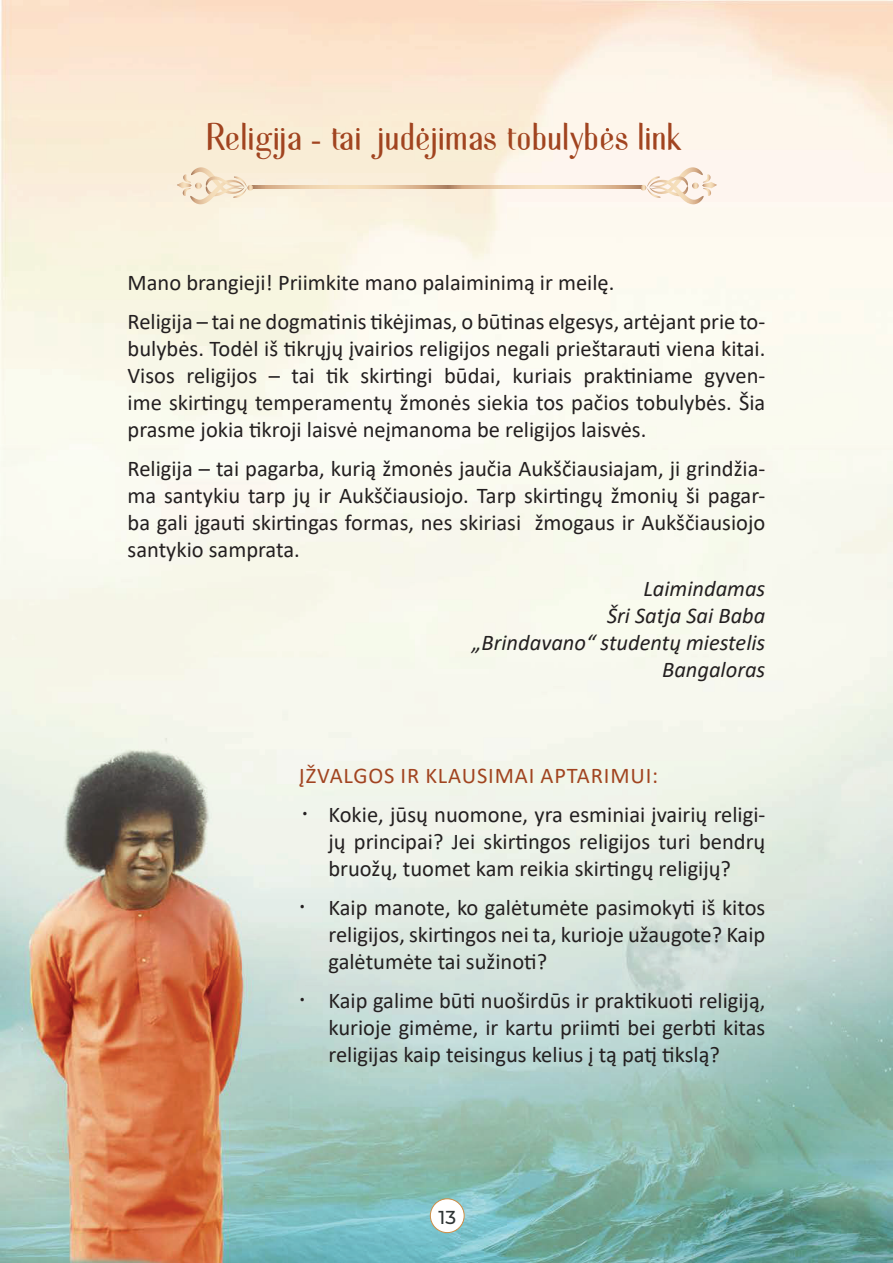
<style>
.page{position:relative;width:893px;height:1263px;background:#fff}
.page>*{position:absolute;margin:0;border:0;box-sizing:border-box;transform-origin:0 0}
.t1{font:37.5px "Bentalista";letter-spacing:.02em;color:#a14420}
.t2{font:22.5px/27px "Calibri";color:#231f20;text-align:justify}
.t3{font:italic 22.5px/27px "Calibri";color:#231f20;text-align:right}
.t4{font:22.5px "Calibri";letter-spacing:.04em;color:#a14420}
.t5{font:500 18.75px "Montserrat";color:#2e3434}
</style>
<div class="page">
<img style="left:0;top:0;width:893px;height:1263px">
<div style="left:430px;top:1199px;width:34px;height:33px;background:#fff;border-radius:50%"></div>
<div style="left:430px;top:1198px;width:34px;height:35px;border:1px solid #ce8d45;border-radius:50%"></div>
<svg style="left:447px;top:186px;width:193px;height:3px"></svg>
<svg style="left:253px;top:186px;width:194px;height:3px"></svg>
<svg style="left:177px;top:167px;width:76px;height:37px;background:#f3e3cb"></svg>
<svg style="left:640px;top:167px;width:77px;height:37px"></svg>
<svg style="left:303px;top:812px;width:4px;height:4px"></svg>
<svg style="left:301px;top:905px;width:3px;height:4px"></svg>
<svg style="left:301px;top:998px;width:3px;height:4px"></svg>
<h1 class="t1" style="left:208px;top:114px;width:478px">Religija – tai judejimas tobulybes link</h1>
<p class="t2" style="left:128px;top:262px;width:639px;line-height:39px">Mano brangieji! Priimkite mano palaiminimą ir meilę.<br>Religija – tai ne dogmatinis tikėjimas, o būtinas elgesys, artėjant prie to-</p>
<p class="t2" style="left:128px;top:334px;width:639px">bulybės. Todėl iš tikrųjų įvairios religijos negali prieštarauti viena kitai.<br>Visos religijos – tai tik skirtingi būdai, kuriais praktiniame gyven&shy;ime skirtingų temperamentų žmonės siekia tos pačios tobulybės. Šia prasme jokia tikroji laisvė neįmanoma be religijos laisvės.</p>
<p class="t2" style="left:128px;top:454px;width:639px">Religija – tai pagarba, kurią žmonės jaučia Aukščiausiajam, ji grindžia&shy;ma santykiu tarp jų ir Aukščiausiojo. Tarp skirtingų žmonių ši pagar&shy;ba gali įgauti skirtingas formas, nes skiriasi žmogaus ir Aukščiausiojo santykio samprata.</p>
<p class="t3" style="left:472px;top:574px;width:295px">Laimindamas<br>Šri Satja Sai Baba<br>„Brindavano“ studentų miestelis<br>Bangaloras</p>
<p class="t4" style="left:299px;top:760px;width:360px">ĮŽVALGOS IR KLAUSIMAI APTARIMUI:</p>
<p class="t2" style="left:328px;top:801px;width:438px">Kokie, jūsų nuomone, yra esminiai įvairių religi&shy;jų principai? Jei skirtingos religijos turi bendrų bruožų, tuomet kam reikia skirtingų religijų?</p>
<p class="t2" style="left:328px;top:894px;width:438px">Kaip manote, ko galėtumėte pasimokyti iš kitos religijos, skirtingos nei ta, kurioje užaugote? Kaip galėtumėte tai sužinoti?</p>
<p class="t2" style="left:328px;top:987px;width:438px">Kaip galime būti nuoširdūs ir praktikuoti religiją, kurioje gimėme, ir kartu priimti bei gerbti kitas religijas kaip teisingus kelius į tą patį tikslą?</p>
<p class="t5" style="left:438px;top:1204px;width:19px">13</p>
</div>
